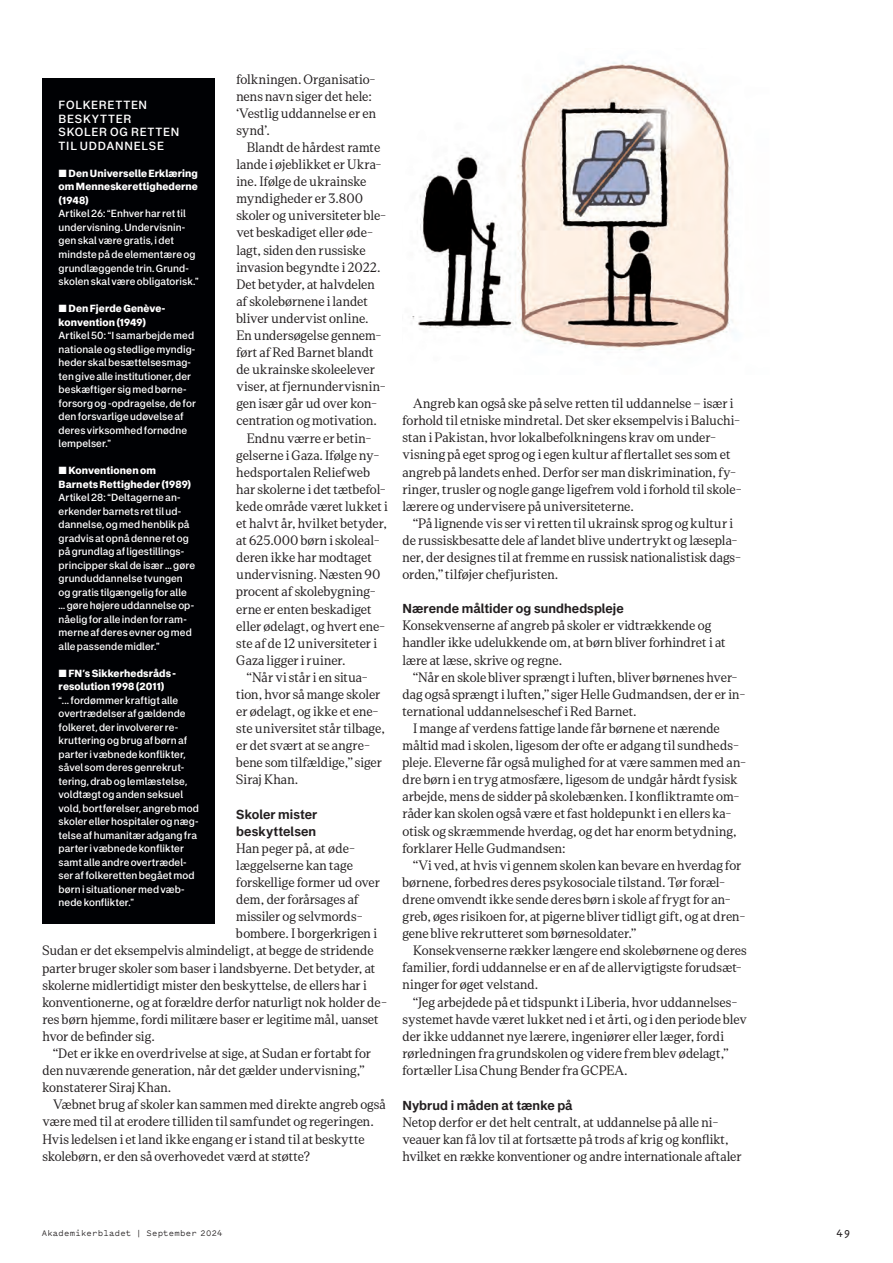
<style>
.page{position:relative;width:893px;height:1263px;background:#fff}
.page>*{position:absolute;margin:0;border:0;box-sizing:border-box;transform-origin:0 0}
.BRØD_IND{font:300 13.2px/17.1px "Denton Text";letter-spacing:-.005em;color:#231f20}
.BRØD_UD{font:300 13.2px/17.1px "Denton Text";letter-spacing:-.005em;color:#231f20}
.MELLEMRUBRIK{font:600 13.2px/17.1px "Scoop";letter-spacing:.005em;color:#231f20}
.BRØD_IND-2{font:500 12px "Scoop";letter-spacing:.065em;color:#fff}
.t1{font:600 12px "Pitch Sans";color:#231f20;scale:.9 1}
.BRØD_IND-3{font:500 10.5px/13.5px "Scoop";letter-spacing:.005em;color:#fff}
.BRØD_IND-4{font:700 10.5px/13.5px "Scoop";letter-spacing:.01em;color:#fff;text-align:justify}
.NOTE_REGULAR_UD{font:500 9.75px "Pitch Sans";letter-spacing:.025em;color:#231f20;scale:.9 1}
</style>
<div class="page">
<img style="left:412px;top:62px;width:321px;height:288px">
<div style="left:43px;top:78px;width:172px;height:845px;background:#000104"></div>
<p class="BRØD_IND" style="left:236px;top:70px;width:141px">folkningen. Organisatio&shy;nens navn siger det hele: ‘Vestlig uddannelse er en synd’.</p>
<p class="BRØD_IND" style="left:236px;top:138px;width:151px;text-indent:11px">Blandt de hårdest ramte lande i øjeblikket er Ukra&shy;ine. Ifølge de ukrainske myndigheder er 3.800 skoler og universiteter ble&shy;vet beskadiget eller øde&shy;lagt, siden den russiske invasion begyndte i 2022.<br>Det betyder, at halvdelen af skolebørnene i landet bliver undervist online.<br>En undersøgelse gennem&shy;ført af Red Barnet blandt de ukrainske skoleelever viser, at fjernundervisnin&shy;gen især går ud over kon&shy;centration og motivation.</p>
<p class="BRØD_IND" style="left:236px;top:429px;width:153px;text-indent:11px">Endnu værre er betin&shy;gelserne i Gaza. Ifølge ny&shy;hedsportalen Reliefweb har skolerne i det tætbefol&shy;kede område været lukket i et halvt år, hvilket betyder, at 625.000 børn i skoleal&shy;deren ikke har modtaget undervisning. Næsten 90 procent af skolebygning&shy;erne er enten beskadiget eller ødelagt, og hvert ene&shy;ste af de 12 universiteter i<br>Gaza ligger i ruiner.</p>
<p class="BRØD_IND" style="left:236px;top:668px;width:150px;text-indent:11px">“Når vi står i en situa&shy;tion, hvor så mange skoler er ødelagt, og ikke et ene&shy;ste universitet står tilbage, er det svært at se angre&shy;bene som tilfældige,” siger<br>Siraj Khan.</p>
<p class="MELLEMRUBRIK" style="left:236px;top:805px;width:83px">Skoler mister beskyttelsen</p>
<p class="BRØD_UD" style="left:236px;top:839px;width:120px">Han peger på, at øde-</p>
<p class="BRØD_UD" style="left:236px;top:856px;width:118px">læggelserne kan tage</p>
<p class="BRØD_UD" style="left:236px;top:873px;width:145px">forskellige former ud over</p>
<p class="BRØD_UD" style="left:236px;top:891px;width:124px">dem, der forårsages af</p>
<p class="BRØD_UD" style="left:236px;top:908px;width:128px">missiler og selvmords-</p>
<p class="BRØD_UD" style="left:236px;top:925px;width:142px">bombere. I borgerkrigen i</p>
<p class="BRØD_UD" style="left:43px;top:942px;width:333px">Sudan er det eksempelvis almindeligt, at begge de stridende</p>
<p class="BRØD_UD" style="left:43px;top:959px;width:334px">parter bruger skoler som baser i landsbyerne. Det betyder, at</p>
<p class="BRØD_UD" style="left:43px;top:976px;width:326px">skolerne midlertidigt mister den beskyttelse, de ellers har i</p>
<p class="BRØD_UD" style="left:43px;top:993px;width:346px">konventionerne, og at forældre derfor naturligt nok holder de-</p>
<p class="BRØD_UD" style="left:43px;top:1010px;width:338px">res børn hjemme, fordi militære baser er legitime mål, uanset</p>
<p class="BRØD_UD" style="left:43px;top:1027px;width:114px">hvor de befinder sig.</p>
<p class="BRØD_IND" style="left:43px;top:1044px;width:330px;text-indent:11px">“Det er ikke en overdrivelse at sige, at Sudan er fortabt for den nuværende generation, når det gælder undervisning,” konstaterer Siraj Khan.</p>
<p class="BRØD_IND" style="left:43px;top:1096px;width:345px;text-indent:11px">Væbnet brug af skoler kan sammen med direkte angreb også være med til at erodere tilliden til samfundet og regeringen.<br>Hvis ledelsen i et land ikke engang er i stand til at beskytte skolebørn, er den så overhovedet værd at støtte?</p>
<p class="BRØD_IND-2" style="left:59px;top:98px;width:90px">FOLKERETTEN</p>
<p class="BRØD_IND-2" style="left:59px;top:112px;width:74px">BESKYTTER</p>
<p class="BRØD_IND-2" style="left:59px;top:125px;width:122px">SKOLER OG RETTEN</p>
<p class="BRØD_IND-2" style="left:59px;top:139px;width:107px">TIL UDDANNELSE</p>
<p class="BRØD_IND-4" style="left:59px;top:166px;width:141px">■ Den Universelle Erklæring om Menneskerettighederne (1948)</p>
<p class="BRØD_IND-3" style="left:59px;top:207px;width:141px">Artikel 26: “Enhver har ret til undervisning. Undervisnin&shy;gen skal være gratis, i det mindste på de elementære og grundlæggende trin. Grund&shy;skolen skal være obligatorisk.”</p>
<p class="BRØD_IND-4" style="left:59px;top:301px;width:108px">■ Den Fjerde Genève&shy;konvention (1949)</p>
<p class="BRØD_IND-3" style="left:59px;top:328px;width:139px">Artikel 50: “I samarbejde med nationale og stedlige myndig&shy;heder skal besættelsesmag&shy;ten give alle institutioner, der beskæftiger sig med børne&shy;forsorg og -opdragelse, de for den forsvarlige udøvelse af deres virksomhed fornødne lempelser.”</p>
<p class="BRØD_IND-4" style="left:59px;top:463px;width:99px">■ Konventionen om</p>
<p class="BRØD_IND-4" style="left:59px;top:477px;width:134px">Barnets Rettigheder (1989)</p>
<p class="BRØD_IND-3" style="left:59px;top:490px;width:138px">Artikel 28: “Deltagerne an&shy;erkender barnets ret til ud&shy;dannelse, og med henblik på gradvis at opnå denne ret og på grundlag af ligestillings&shy;principper skal de især … gøre grunduddannelse tvungen og gratis tilgængelig for alle … gøre højere uddannelse op&shy;nåelig for alle inden for ram&shy;merne af deres evner og med alle passende midler.”</p>
<p class="BRØD_IND-4" style="left:59px;top:666px;width:119px">■ FN’s Sikkerhedsråds -</p>
<p class="BRØD_IND-4" style="left:59px;top:680px;width:108px">resolution 1998 (2011)</p>
<p class="BRØD_IND-3" style="left:59px;top:693px;width:142px">“... fordømmer kraftigt alle overtrædelser af gældende folkeret, der involverer re&shy;kruttering og brug af børn af parter i væbnede konflikter, såvel som deres genrekrut&shy;tering, drab og lemlæstelse, voldtægt og anden seksuel vold, bortførelser, angreb mod skoler eller hospitaler og næg&shy;telse af humanitær adgang fra parter i væbnede konflikter samt alle andre overtrædel&shy;ser af folkeretten begået mod børn i situationer med væb&shy;nede konflikter.”</p>
<p class="BRØD_IND" style="left:402px;top:395px;width:341px;text-indent:11px">Angreb kan også ske på selve retten til uddannelse – især i forhold til etniske mindretal. Det sker eksempelvis i Baluchi&shy;stan i Pakistan, hvor lokalbefolkningens krav om under&shy;visning på eget sprog og i egen kultur af flertallet ses som et angreb på landets enhed. Derfor ser man diskrimination, fy&shy;ringer, trusler og nogle gange ligefrem vold i forhold til skole&shy;lærere og undervisere på universiteterne.</p>
<p class="BRØD_IND" style="left:402px;top:514px;width:340px;text-indent:11px">“På lignende vis ser vi retten til ukrainsk sprog og kultur i de russiskbesatte dele af landet blive undertrykt og læsepla&shy;ner, der designes til at fremme en russisk nationalistisk dags&shy;orden,” tilføjer chefjuristen.</p>
<p class="MELLEMRUBRIK" style="left:402px;top:600px;width:223px">Nærende måltider og sundhedspleje</p>
<p class="BRØD_UD" style="left:402px;top:617px;width:325px">Konsekvenserne af angreb på skoler er vidtrækkende og handler ikke udelukkende om, at børn bliver forhindret i at lære at læse, skrive og regne.</p>
<p class="BRØD_IND" style="left:402px;top:668px;width:344px;text-indent:11px">“Når en skole bliver sprængt i luften, bliver børnenes hver&shy;dag også sprængt i luften,” siger Helle Gudmandsen, der er in&shy;ternational uddannelseschef i Red Barnet.</p>
<p class="BRØD_IND" style="left:402px;top:719px;width:345px;text-indent:11px">I mange af verdens fattige lande får børnene et nærende måltid mad i skolen, ligesom der ofte er adgang til sundheds&shy;pleje. Eleverne får også mulighed for at være sammen med an&shy;dre børn i en tryg atmosfære, ligesom de undgår hårdt fysisk arbejde, mens de sidder på skolebænken. I konfliktramte om&shy;råder kan skolen også være et fast holdepunkt i en ellers ka&shy;otisk og skræmmende hverdag, og det har enorm betydning, forklarer Helle Gudmandsen:</p>
<p class="BRØD_IND" style="left:402px;top:856px;width:344px;text-indent:11px">“Vi ved, at hvis vi gennem skolen kan bevare en hverdag for børnene, forbedres deres psykosociale tilstand. Tør foræl&shy;drene omvendt ikke sende deres børn i skole af frygt for an&shy;greb, øges risikoen for, at pigerne bliver tidligt gift, og at dren&shy;gene blive rekrutteret som børnesoldater.”</p>
<p class="BRØD_IND" style="left:402px;top:942px;width:346px;text-indent:11px">Konsekvenserne rækker længere end skolebørnene og deres familier, fordi uddannelse er en af de allervigtigste forudsæt&shy;ninger for øget velstand.</p>
<p class="BRØD_IND" style="left:402px;top:993px;width:346px;text-indent:11px">“Jeg arbejdede på et tidspunkt i Liberia, hvor uddannelses&shy;systemet havde været lukket ned i et årti, og i den periode blev der ikke uddannet nye lærere, ingeniører eller læger, fordi rørledningen fra grundskolen og videre frem blev ødelagt,” fortæller Lisa Chung Bender fra GCPEA.</p>
<p class="MELLEMRUBRIK" style="left:402px;top:1096px;width:172px">Nybrud i måden at tænke på</p>
<p class="BRØD_UD" style="left:402px;top:1113px;width:341px">Netop derfor er det helt centralt, at uddannelse på alle ni&shy;veauer kan få lov til at fortsætte på trods af krig og konflikt, hvilket en række konventioner og andre internationale aftaler</p>
<p class="NOTE_REGULAR_UD" style="left:42px;top:1227px;width:203px">Akademikerbladet | September 2024</p>
<p class="t1" style="left:836px;top:1225px;width:17px">49</p>
</div>
